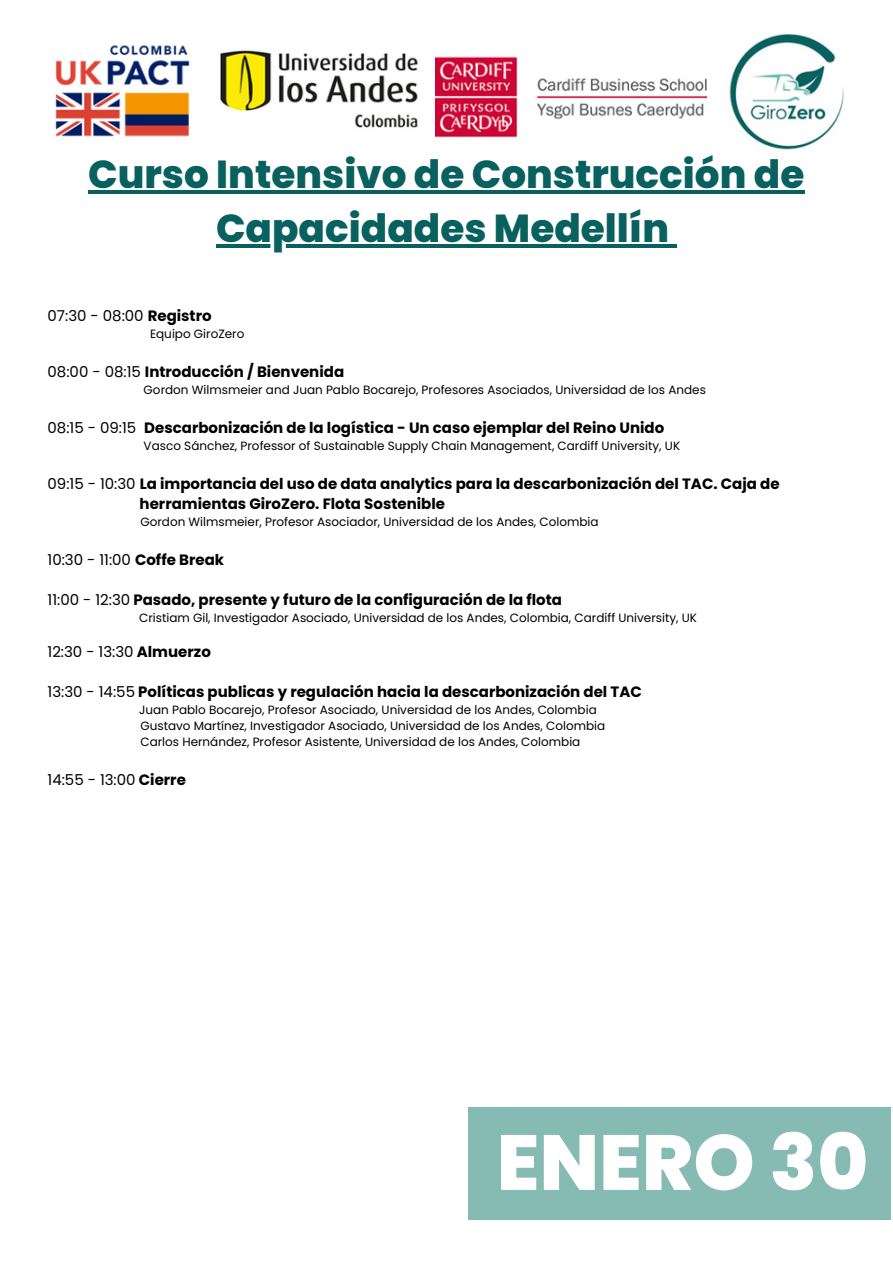
<style>
.page{position:relative;width:893px;height:1264px;background:#fff}
.page>*{position:absolute;margin:0;border:0;box-sizing:border-box;transform-origin:0 0}
.t1{font:800 78px "Poppins";color:#fff}
.t2{font:800 39px/54px "Poppins";color:#08615f;text-align:center}
.t3{font:700 15px/20px "Poppins";color:#000}
.t4{font:15px "Poppins";color:#000}
.t5{font:12px/16px "Poppins";color:#000}
.s1{font-weight:700}
.s2{font-weight:400}
</style>
<div class="page">
<hr style="left:88px;top:190px;width:716px;height:4px;background:#08615f">
<hr style="left:216px;top:244px;width:314px;height:4px;background:#08615f">
<hr style="left:530px;top:244px;width:139px;height:4px;background:#08615f">
<svg style="left:669px;top:244px;width:7px;height:4px"></svg>
<img style="left:55px;top:45px;width:135px;height:92px">
<img style="left:220px;top:50px;width:198px;height:78px">
<img style="left:435px;top:56px;width:271px;height:82px">
<img style="left:729px;top:33px;width:115px;height:117px">
<div style="left:468px;top:1107px;width:423px;height:112px;background:#85bbb3"></div>
<h2 class="t2" style="left:88px;top:148px;width:717px">Curso Intensivo de Construcción de<br>Capacidades Medellín</h2>
<p class="t4" style="left:48px;top:305px;width:166px">07:30 - 08:00 <span class="s1">Registro</span></p>
<p class="t5" style="left:150px;top:326px;width:96px">Equipo GiroZero</p>
<p class="t3" style="left:48px;top:362px;width:298px"><span class="s2">08:00 - 08:15</span> Introducción / Bienvenida</p>
<p class="t5" style="left:144px;top:382px;width:563px">Gordon Wilmsmeier and Juan Pablo Bocarejo, Profesores Asociados, Universidad de los Andes</p>
<p class="t3" style="left:48px;top:418px;width:618px"><span class="s2">08:15 - 09:15</span> Descarbonización de la logística - Un caso ejemplar del Reino Unido</p>
<p class="t5" style="left:144px;top:438px;width:538px">Vasco Sánchez, Professor of Sustainable Supply Chain Management, Cardiff University, UK</p>
<p class="t3" style="left:140px;top:474px;width:641px;text-indent:-92px"><span class="s2">09:15 - 10:30</span> La importancia del uso de data analytics para la descarbonización del TAC. Caja de herramientas GiroZero. Flota Sostenible</p>
<p class="t5" style="left:140px;top:514px;width:459px">Gordon Wilmsmeier, Profesor Asociador, Universidad de los Andes, Colombia</p>
<p class="t4" style="left:48px;top:549px;width:178px">10:30 - 11:00 <span class="s1">Coffe Break</span></p>
<p class="t3" style="left:48px;top:590px;width:516px"><span class="s2">11:00 - 12:30</span> Pasado, presente y futuro de la configuración de la flota</p>
<p class="t5" style="left:139px;top:610px;width:559px">Cristiam Gil, Investigador Asociado, Universidad de los Andes, Colombia, Cardiff University, UK</p>
<p class="t4" style="left:48px;top:641px;width:165px">12:30 - 13:30 <span class="s1">Almuerzo</span></p>
<p class="t3" style="left:48px;top:682px;width:595px"><span class="s2">13:30 - 14:55</span> Políticas publicas y regulación hacia la descarbonización del TAC</p>
<p class="t5" style="left:139px;top:702px;width:467px">Juan Pablo Bocarejo, Profesor Asociado, Universidad de los Andes, Colombia<br>Gustavo Martínez, Investigador Asociado, Universidad de los Andes, Colombia<br>Carlos Hernández, Profesor Asistente, Universidad de los Andes, Colombia</p>
<p class="t4" style="left:48px;top:769px;width:140px">14:55 - 13:00 <span class="s1">Cierre</span></p>
<h1 class="t1" style="left:496px;top:1107px;width:373px">ENERO 30</h1>
</div>
